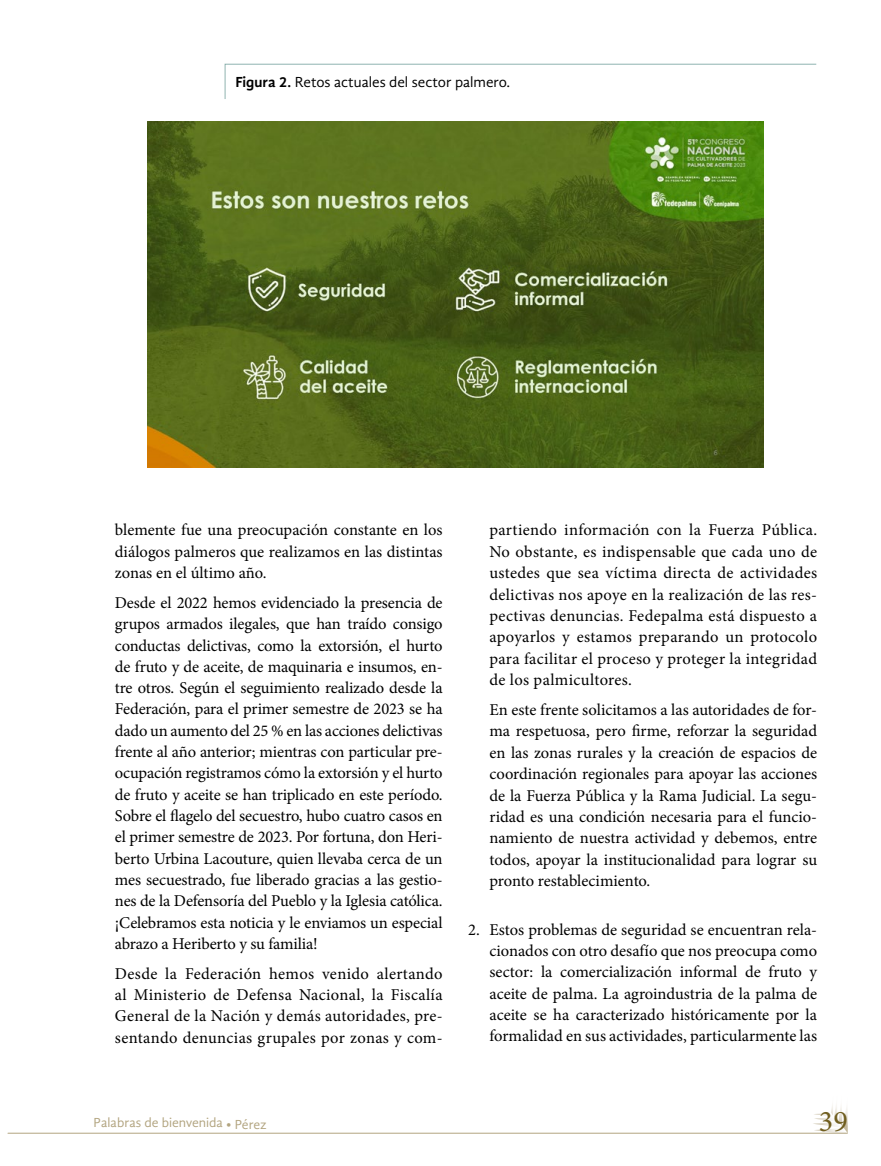
<style>
.page{position:relative;width:881px;height:1166px;background:#fff}
.page>*{position:absolute;margin:0;border:0;box-sizing:border-box;transform-origin:0 0}
.t1{font:30px "Minion Pro";color:#715f20}
.t2{font:16.5px/21.3px "Minion Pro";color:#000;text-align:justify}
.t3{font:15px "Gandhi Sans";color:#000}
.t4{font:13.5px "Gandhi Sans";color:#b2a47f}
.s1{font-weight:700}
</style>
<div class="page">
<svg style="left:813px;top:1105px;width:34px;height:27px"></svg>
<hr style="left:8px;top:1132px;width:839px;height:1px;background:#b2a47f">
<svg style="left:224px;top:63px;width:592px;height:36px"></svg>
<img style="left:148px;top:121px;width:614px;height:346px">
<p class="t3" style="left:235px;top:73px;width:276px"><span class="s1">Figura 2.</span> Retos actuales del sector palmero.</p>
<p class="t2" style="left:115px;top:519px;width:329px">blemente fue una preocupación constante en los diálogos palmeros que realizamos en las distintas zonas en el último año.</p>
<p class="t2" style="left:115px;top:592px;width:329px">Desde el 2022 hemos evidenciado la presencia de grupos armados ilegales, que han traído consigo conductas delictivas, como la extorsión, el hurto de fruto y de aceite, de maquinaria e insumos, en&shy;tre otros. Según el seguimiento realizado desde la Federación, para el primer semestre de 2023 se ha dado un aumento del 25 % en las acciones delictivas frente al año anterior; mientras con particular pre&shy;ocupación registramos cómo la extorsión y el hurto de fruto y aceite se han triplicado en este período.<br>Sobre el flagelo del secuestro, hubo cuatro casos en el primer semestre de 2023. Por fortuna, don Heri&shy;berto Urbina Lacouture, quien llevaba cerca de un mes secuestrado, fue liberado gracias a las gestio&shy;nes de la Defensoría del Pueblo y la Iglesia católica. ¡Celebramos esta noticia y le enviamos un especial abrazo a Heriberto y su familia!</p>
<p class="t2" style="left:115px;top:962px;width:329px">Desde la Federación hemos venido alertando al Ministerio de Defensa Nacional, la Fiscalía General de la Nación y demás autoridades, pre&shy;sentando denuncias grupales por zonas y com-</p>
<p class="t2" style="left:489px;top:519px;width:329px">partiendo información con la Fuerza Pública.<br>No obstante, es indispensable que cada uno de ustedes que sea víctima directa de actividades delictivas nos apoye en la realización de las res&shy;pectivas denuncias. Fedepalma está dispuesto a apoyarlos y estamos preparando un protocolo para facilitar el proceso y proteger la integridad de los palmicultores.</p>
<p class="t2" style="left:489px;top:699px;width:329px">En este frente solicitamos a las autoridades de for&shy;ma respetuosa, pero firme, reforzar la seguridad en las zonas rurales y la creación de espacios de coordinación regionales para apoyar las acciones de la Fuerza Pública y la Rama Judicial. La segu&shy;ridad es una condición necesaria para el funcio&shy;namiento de nuestra actividad y debemos, entre todos, apoyar la institucionalidad para lograr su pronto restablecimiento.</p>
<p class="t2" style="left:489px;top:918px;width:329px;text-indent:-21px">2. Estos problemas de seguridad se encuentran rela&shy;cionados con otro desafío que nos preocupa como sector: la comercialización informal de fruto y aceite de palma. La agroindustria de la palma de aceite se ha caracterizado históricamente por la formalidad en sus actividades, particularmente las</p>
<p class="t4" style="left:94px;top:1114px;width:174px">Palabras de bienvenida • Pérez</p>
<h1 class="t1" style="left:818px;top:1100px;width:30px">39</h1>
</div>
